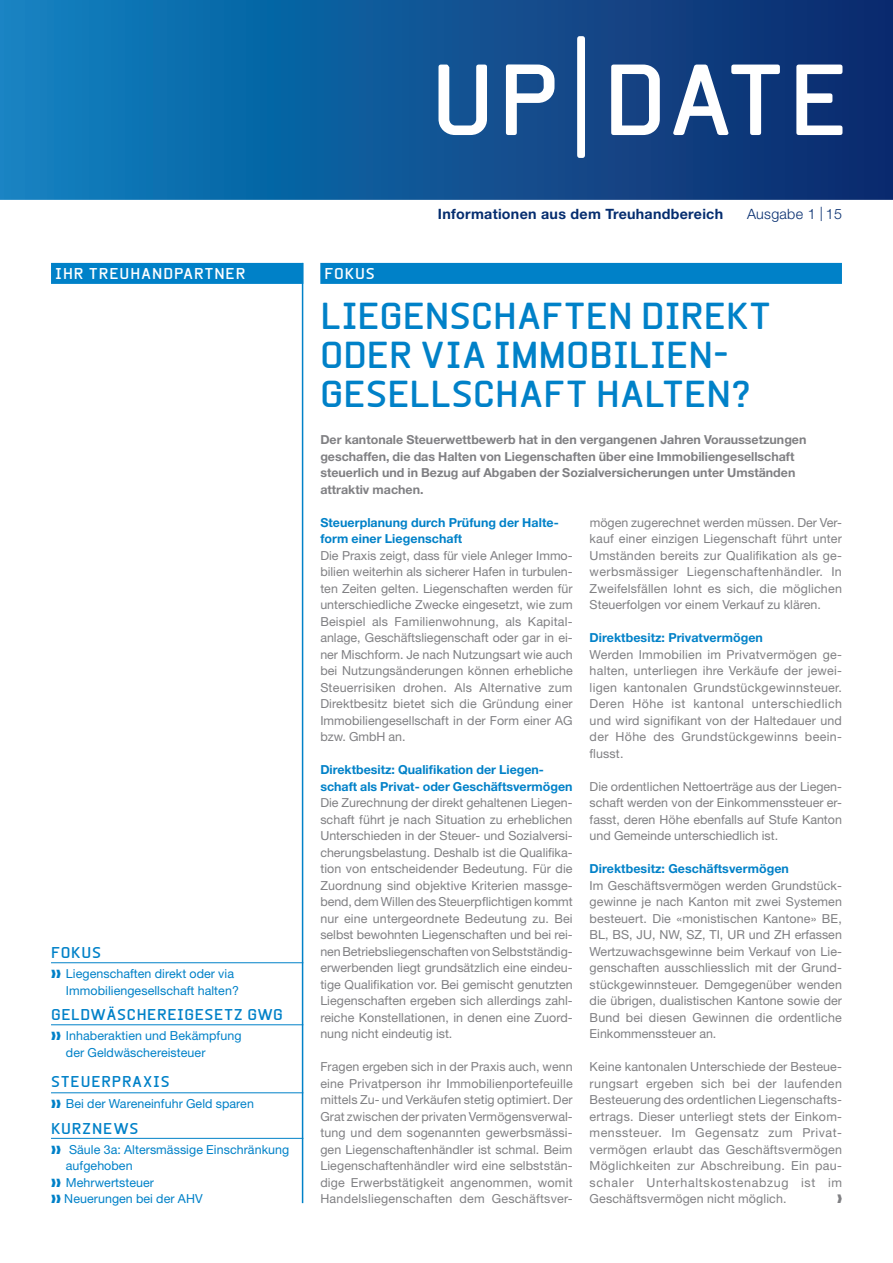
<style>
.page{position:relative;width:893px;height:1263px;background:#fff}
.page>*{position:absolute;margin:0;border:0;box-sizing:border-box;transform-origin:0 0}
.t1{font:700 36px/39px "Beta Sans";letter-spacing:-.005em;color:#0081c8}
.t2{font:700 15px "Beta Sans";letter-spacing:.05em;color:#0081c8}
.t3{font:700 15px "Beta Sans";letter-spacing:.06em;color:#fff}
.t4{font:700 14.25px "Helvetica Neue LT Std";letter-spacing:.02em;color:#052d6f}
.t5{font:300 14.25px "Helvetica Neue LT Std";letter-spacing:.02em;color:#052d6f}
.t6{font:12.45px/16.5px "Helvetica Neue LT Std";letter-spacing:.005em;color:#808083;text-align:justify}
.t7{font:12.45px/16.5px "Helvetica Neue LT Std";letter-spacing:.005em;color:#0081c8}
.t8{font:700 12.45px/16.5px "Helvetica Neue LT Std";color:#808083}
.t9{font:700 12.45px/16.5px "Helvetica Neue LT Std";letter-spacing:.005em;color:#0081c8}
</style>
<div class="page">
<svg style="left:0;top:0;width:893px;height:200px;background:#0d5c9c"></svg>
<svg style="left:438px;top:36px;width:404px;height:122px"></svg>
<hr style="left:51px;top:962px;width:252px;height:1px;background:#0081c8">
<hr style="left:51px;top:1024px;width:252px;height:1px;background:#0081c8">
<hr style="left:51px;top:1092px;width:252px;height:1px;background:#0081c8">
<hr style="left:51px;top:1138px;width:252px;height:1px;background:#0081c8">
<div style="left:320px;top:263px;width:522px;height:21px;background:#0081c8"></div>
<div style="left:51px;top:263px;width:252px;height:21px;background:#0081c8"></div>
<hr style="left:302px;top:263px;width:1px;height:940px;background:#0081c8">
<p class="t3" style="left:55px;top:265px;width:55px">IHR TREU</p>
<p class="t3" style="left:130px;top:265px;width:95px">HANDPARTNER</p>
<p class="t3" style="left:325px;top:265px;width:31px">FOKUS</p>
<p class="t4" style="left:438px;top:205px;width:287px">Informationen aus dem Treuhandbereich</p>
<p class="t5" style="left:747px;top:205px;width:96px">Ausgabe 1 | 15</p>
<p class="t2" style="left:51px;top:944px;width:52px">FOKUS</p>
<p class="t7" style="left:66px;top:965px;width:175px;text-indent:-15px">❱❱ Liegenschaften direkt oder via<br>Immobiliengesellschaft halten?</p>
<p class="t2" style="left:51px;top:1006px;width:107px">GELDWÄSCHERE</p>
<p class="t2" style="left:177px;top:1006px;width:28px">IGESE</p>
<p class="t2" style="left:224px;top:1006px;width:58px">TZ GWG</p>
<p class="t7" style="left:66px;top:1027px;width:177px;text-indent:-15px">❱❱ Inhaberaktien und Bekämpfung der Geldwäschereisteuer</p>
<p class="t2" style="left:51px;top:1073px;width:31px">STEUERPR</p>
<p class="t2" style="left:132px;top:1073px;width:37px">AXIS</p>
<p class="t7" style="left:51px;top:1095px;width:204px">❱❱ Bei der Wareneinfuhr Geld sparen</p>
<p class="t2" style="left:51px;top:1119px;width:89px">KURZNEWS</p>
<p class="t7" style="left:51px;top:1141px;width:240px">❱❱ Säule 3a: Altersmässige Einschränkung</p>
<p class="t7" style="left:66px;top:1157px;width:68px">aufgehoben</p>
<p class="t7" style="left:51px;top:1174px;width:105px">❱❱ Mehrwertsteuer</p>
<p class="t7" style="left:51px;top:1190px;width:153px">❱❱ Neuerungen bei der AHV</p>
<h1 class="t1" style="left:320px;top:296px;width:105px">LIEGENS</h1>
<h1 class="t1" style="left:471px;top:296px;width:232px">CHAFTEN DIREK</h1>
<h1 class="t1" style="left:749px;top:296px;width:23px">T</h1>
<h1 class="t1" style="left:320px;top:335px;width:410px">ODER VIA IMMOBILIEN-<br>GESE</h1>
<h1 class="t1" style="left:410px;top:374px;width:343px">LLSCHAFT HALTEN?</h1>
<p class="t8" style="left:320px;top:431px;width:488px">Der kantonale Steuerwettbewerb hat in den vergangenen Jahren Voraussetzungen geschaffen, die das Halten von Liegenschaften über eine Immobiliengesellschaft steuerlich und in Bezug auf Abgaben der Sozialversicherungen unter Umständen attraktiv machen.</p>
<p class="t9" style="left:320px;top:514px;width:240px">Steuerplanung durch Prüfung der Halte&shy;form einer Liegenschaft</p>
<p class="t6" style="left:320px;top:547px;width:254px">Die Praxis zeigt, dass für viele Anleger Immo&shy;bilien weiterhin als sicherer Hafen in turbulen&shy;ten Zeiten gelten. Liegenschaften werden für unterschiedliche Zwecke eingesetzt, wie zum Beispiel als Familienwohnung, als Kapital&shy;anlage, Geschäftsliegenschaft oder gar in ei&shy;ner Mischform. Je nach Nutzungsart wie auch bei Nutzungsänderungen können erhebliche Steuerrisiken drohen. Als Alternative zum Direktbesitz bietet sich die Gründung einer Immobiliengesellschaft in der Form einer AG bzw. GmbH an.</p>
<p class="t9" style="left:320px;top:761px;width:254px">Direktbesitz: Qualifikation der Liegen&shy;schaft als Privat- oder Geschäftsvermögen</p>
<p class="t6" style="left:320px;top:794px;width:254px">Die Zurechnung der direkt gehaltenen Liegen&shy;schaft führt je nach Situation zu erheblichen Unterschieden in der Steuer- und Sozialversi&shy;cherungsbelastung. Deshalb ist die Qualifika&shy;tion von entscheidender Bedeutung. Für die Zuordnung sind objektive Kriterien massge&shy;bend, dem Willen des Steuerpflichtigen kommt nur eine untergeordnete Bedeutung zu. Bei selbst bewohnten Liegenschaften und bei rei&shy;nen Betriebsliegenschaften von Selbstständig&shy;erwerbenden liegt grundsätzlich eine eindeu&shy;tige Qualifikation vor. Bei gemischt genutzten Liegenschaften ergeben sich allerdings zahl&shy;reiche Konstellationen, in denen eine Zuord&shy;nung nicht eindeutig ist.</p>
<p class="t6" style="left:320px;top:1058px;width:254px">Fragen ergeben sich in der Praxis auch, wenn eine Privatperson ihr Immobilienportefeuille mittels Zu- und Verkäufen stetig optimiert. Der Grat zwischen der privaten Vermögensverwal&shy;tung und dem sogenannten gewerbsmässi&shy;gen Liegenschaftenhändler ist schmal. Beim Liegenschaftenhändler wird eine selbststän&shy;dige Erwerbstätigkeit angenommen, womit Handelsliegenschaften dem Geschäftsver-</p>
<p class="t6" style="left:590px;top:514px;width:254px">mögen zugerechnet werden müssen. Der Ver&shy;kauf einer einzigen Liegenschaft führt unter Umständen bereits zur Qualifikation als ge&shy;werbsmässiger Liegenschaftenhändler. In Zweifelsfällen lohnt es sich, die möglichen Steuerfolgen vor einem Verkauf zu klären.</p>
<p class="t9" style="left:590px;top:629px;width:175px">Direktbesitz: Privatvermögen</p>
<p class="t6" style="left:590px;top:646px;width:254px">Werden Immobilien im Privatvermögen ge&shy;halten, unterliegen ihre Verkäufe der jewei&shy;ligen kantonalen Grundstückgewinnsteuer.<br>Deren Höhe ist kantonal unterschiedlich und wird signifikant von der Haltedauer und der Höhe des Grundstückgewinns beein&shy;flusst.</p>
<p class="t6" style="left:590px;top:778px;width:254px">Die ordentlichen Nettoerträge aus der Liegen&shy;schaft werden von der Einkommenssteuer er&shy;fasst, deren Höhe ebenfalls auf Stufe Kanton und Gemeinde unterschiedlich ist.</p>
<p class="t9" style="left:590px;top:860px;width:201px">Direktbesitz: Geschäftsvermögen</p>
<p class="t6" style="left:590px;top:877px;width:254px">Im Geschäftsvermögen werden Grundstück&shy;gewinne je nach Kanton mit zwei Systemen besteuert. Die «monistischen Kantone» BE, BL, BS, JU, NW, SZ, TI, UR und ZH erfassen Wertzuwachsgewinne beim Verkauf von Lie&shy;genschaften ausschliesslich mit der Grund&shy;stückgewinnsteuer. Demgegenüber wenden die übrigen, dualistischen Kantone sowie der Bund bei diesen Gewinnen die ordentliche Einkommenssteuer an.</p>
<p class="t6" style="left:590px;top:1058px;width:254px">Keine kantonalen Unterschiede der Besteue&shy;rungsart ergeben sich bei der laufenden Besteuerung des ordentlichen Liegenschafts&shy;ertrags. Dieser unterliegt stets der Einkom&shy;menssteuer. Im Gegensatz zum Privat&shy;vermögen erlaubt das Geschäftsvermögen Möglichkeiten zur Abschreibung. Ein pau&shy;schaler Unterhaltskostenabzug ist im Geschäftsvermögen nicht möglich.</p>
</div>
